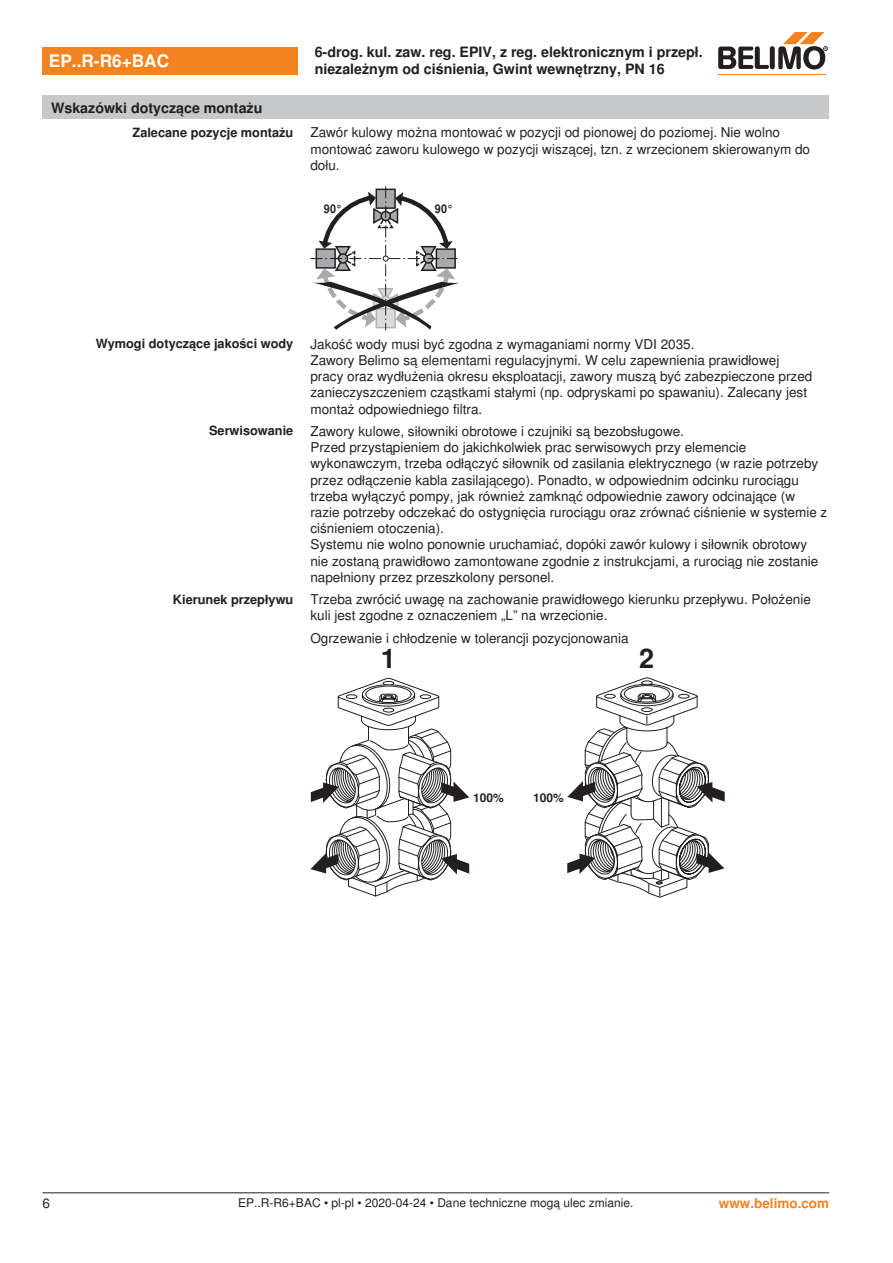
<style>
.page{position:relative;width:893px;height:1263px;background:#fff}
.page>*{position:absolute;margin:0;border:0;box-sizing:border-box;transform-origin:0 0}
.t1{font:700 27px "Nimbus Sans BEL";color:#231f20}
.t2{font:700 17.25px "Nimbus Sans BEL";color:#fff}
.t3{font:700 14.25px/17.1px "Nimbus Sans BEL";color:#231f20}
.t4{font:13.5px/16.2px "Nimbus Sans BEL";color:#231f20}
.t5{font:700 13.5px "Nimbus Sans BEL";color:#f58220}
.t6{font:700 12.75px "Nimbus Sans BEL";color:#231f20}
.t7{font:12px "Nimbus Sans BEL";color:#231f20}
.t8{font:700 12px "Nimbus Sans BEL";color:#231f20}
.t9{font:700 12px "Nimbus Sans BEL";color:#231f20;scale:.9 1}
</style>
<div class="page">
<svg style="left:310px;top:186px;width:149px;height:144px"></svg>
<svg style="left:310px;top:677px;width:159px;height:220px"></svg>
<svg style="left:567px;top:677px;width:158px;height:221px"></svg>
<div style="left:43px;top:47px;width:255px;height:27px;background:#f58220"></div>
<hr style="left:718px;top:74px;width:107px;height:1px;background:#f58220">
<svg style="left:718px;top:32px;width:110px;height:38px"></svg>
<div style="left:43px;top:96px;width:786px;height:23px;background:#c7c8ca"></div>
<hr style="left:43px;top:1192px;width:786px;height:1px;background:#231f20">
<p class="t2" style="left:49px;top:51px;width:122px">EP..R-R6+BAC</p>
<p class="t3" style="left:315px;top:44px;width:390px">6-drog. kul. zaw. reg. EPIV, z reg. elektronicznym i przepł. niezależnym od ciśnienia, Gwint wewnętrzny, PN 16</p>
<p class="t3" style="left:51px;top:100px;width:213px">Wskazówki dotyczące montażu</p>
<p class="t6" style="left:133px;top:125px;width:162px">Zalecane pozycje montażu</p>
<p class="t4" style="left:310px;top:125px;width:501px">Zawór kulowy można montować w pozycji od pionowej do poziomej. Nie wolno montować zaworu kulowego w pozycji wiszącej, tzn. z wrzecionem skierowanym do dołu.</p>
<p class="t9" style="left:324px;top:201px;width:22px">90°</p>
<p class="t9" style="left:435px;top:201px;width:22px">90°</p>
<p class="t6" style="left:96px;top:336px;width:199px">Wymogi dotyczące jakości wody</p>
<p class="t4" style="left:310px;top:336px;width:503px">Jakość wody musi być zgodna z wymaganiami normy VDI 2035.<br>Zawory Belimo są elementami regulacyjnymi. W celu zapewnienia prawidłowej pracy oraz wydłużenia okresu eksploatacji, zawory muszą być zabezpieczone przed zanieczyszczeniem cząstkami stałymi (np. odpryskami po spawaniu). Zalecany jest montaż odpowiedniego filtra.</p>
<p class="t6" style="left:209px;top:423px;width:86px">Serwisowanie</p>
<p class="t4" style="left:310px;top:423px;width:518px">Zawory kulowe, siłowniki obrotowe i czujniki są bezobsługowe.<br>Przed przystąpieniem do jakichkolwiek prac serwisowych przy elemencie wykonawczym, trzeba odłączyć siłownik od zasilania elektrycznego (w razie potrzeby przez odłączenie kabla zasilającego). Ponadto, w odpowiednim odcinku rurociągu trzeba wyłączyć pompy, jak również zamknąć odpowiednie zawory odcinające (w razie potrzeby odczekać do ostygnięcia rurociągu oraz zrównać ciśnienie w systemie z ciśnieniem otoczenia).<br>Systemu nie wolno ponownie uruchamiać, dopóki zawór kulowy i siłownik obrotowy nie zostaną prawidłowo zamontowane zgodnie z instrukcjami, a rurociąg nie zostanie napełniony przez przeszkolony personel.</p>
<p class="t6" style="left:173px;top:591px;width:122px">Kierunek przepływu</p>
<p class="t4" style="left:310px;top:592px;width:502px">Trzeba zwrócić uwagę na zachowanie prawidłowego kierunku przepływu. Położenie kuli jest zgodne z oznaczeniem „L” na wrzecionie.</p>
<p class="t4" style="left:310px;top:630px;width:320px">Ogrzewanie i chłodzenie w tolerancji pozycjonowania</p>
<h1 class="t1" style="left:381px;top:643px;width:17px">1</h1>
<h1 class="t1" style="left:639px;top:643px;width:17px">2</h1>
<p class="t8" style="left:473px;top:791px;width:32px">100%</p>
<p class="t8" style="left:533px;top:791px;width:32px">100%</p>
<p class="t4" style="left:43px;top:1196px;width:9px">6</p>
<p class="t7" style="left:238px;top:1196px;width:397px">EP..R-R6+BAC • pl-pl • 2020-04-24 • Dane techniczne mogą ulec zmianie.</p>
<p class="t5" style="left:719px;top:1195px;width:112px">www.belimo.com</p>
</div>
